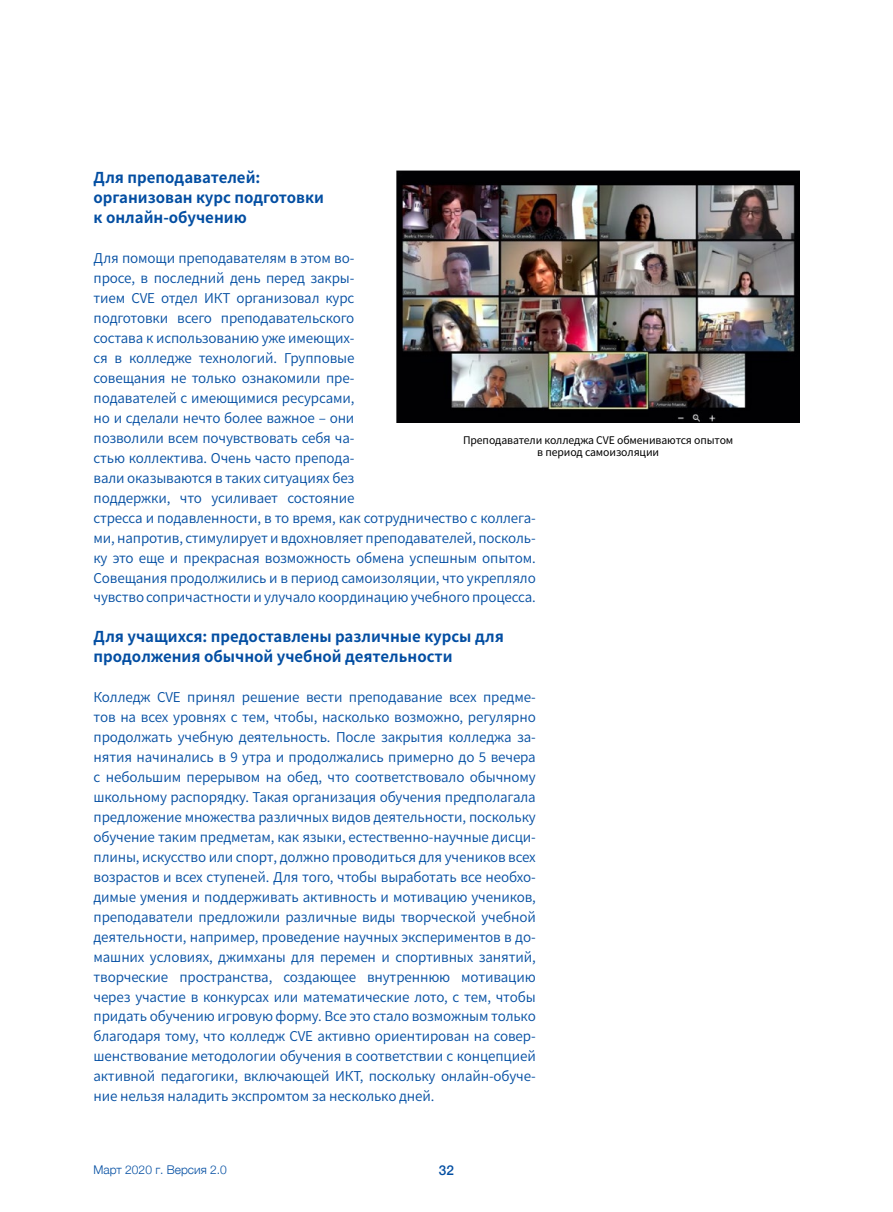
<style>
.page{position:relative;width:893px;height:1212px;background:#fff}
.page>*{position:absolute;margin:0;border:0;box-sizing:border-box;transform-origin:0 0}
.t1{font:700 15px/20px "Source Han Sans CN";color:#034ea2}
.t2{font:13.5px/20px "Source Han Sans CN";letter-spacing:-.01em;color:#034ea2}
.t3{font:500 13.5px "Helvetica Neue";color:#034ea2}
.t4{font:300 12px "Helvetica Neue";color:#034ea2}
.t5{font:10.5px/12.6px "Source Han Sans CN";letter-spacing:-.01em;color:#000;text-align:center}
</style>
<div class="page">
<img style="left:397px;top:170px;width:402px;height:252px">
<p class="t1" style="left:94px;top:168px;width:232px">Для преподавателей: организован курс подготовки к онлайн-обучению</p>
<p class="t2" style="left:94px;top:249px;width:444px">Для помощи преподавателям в этом во-<br>просе, в последний день перед закры-<br>тием СVE отдел ИКТ организовал курс<br>подготовки всего преподавательского<br>состава к использованию уже имеющих-<br>ся в колледже технологий. Групповые<br>совещания не только ознакомили пре-<br>подавателей с имеющимися ресурсами,<br>но и сделали нечто более важное – они<br>позволили всем почувствовать себя ча-<br>стью коллектива. Очень часто препода-<br>вали оказываются в таких ситуациях без<br>поддержки, что усиливает состояние<br>стресса и подавленности, в то время, как сотрудничество с коллега&shy;ми, напротив, стимулирует и вдохновляет преподавателей, посколь&shy;ку это еще и прекрасная возможность обмена успешным опытом.<br>Совещания продолжились и в период самоизоляции, что укрепляло чувство сопричастности и улучало координацию учебного процесса.</p>
<p class="t1" style="left:94px;top:627px;width:412px">Для учащихся: предоставлены различные курсы для продолжения обычной учебной деятельности</p>
<p class="t2" style="left:94px;top:687px;width:444px;text-align:justify">Колледж CVE принял решение вести преподавание всех предме&shy;тов на всех уровнях с тем, чтобы, насколько возможно, регулярно продолжать учебную деятельность. После закрытия колледжа за&shy;нятия начинались в 9 утра и продолжались примерно до 5 вечера с небольшим перерывом на обед, что соответствовало обычному школьному распорядку. Такая организация обучения предполагала предложение множества различных видов деятельности, поскольку обучение таким предметам, как языки, естественно-научные дисци&shy;плины, искусство или спорт, должно проводиться для учеников всех возрастов и всех ступеней. Для того, чтобы выработать все необхо&shy;димые умения и поддерживать активность и мотивацию учеников, преподаватели предложили различные виды творческой учебной деятельности, например, проведение научных экспериментов в до&shy;машних условиях, джимханы для перемен и спортивных занятий, творческие пространства, создающее внутреннюю мотивацию через участие в конкурсах или математические лото, с тем, чтобы придать обучению игровую форму. Все это стало возможным только благодаря тому, что колледж CVE активно ориентирован на совер&shy;шенствование методологии обучения в соответствии с концепцией активной педагогики, включающей ИКТ, поскольку онлайн-обуче&shy;ние нельзя наладить экспромтом за несколько дней.</p>
<p class="t5" style="left:463px;top:434px;width:272px">Преподаватели колледжа CVE обмениваются опытом в период самоизоляции</p>
<p class="t4" style="left:94px;top:1159px;width:135px">Март 2020 г. Версия 2.0</p>
<p class="t3" style="left:439px;top:1159px;width:17px">32</p>
</div>
